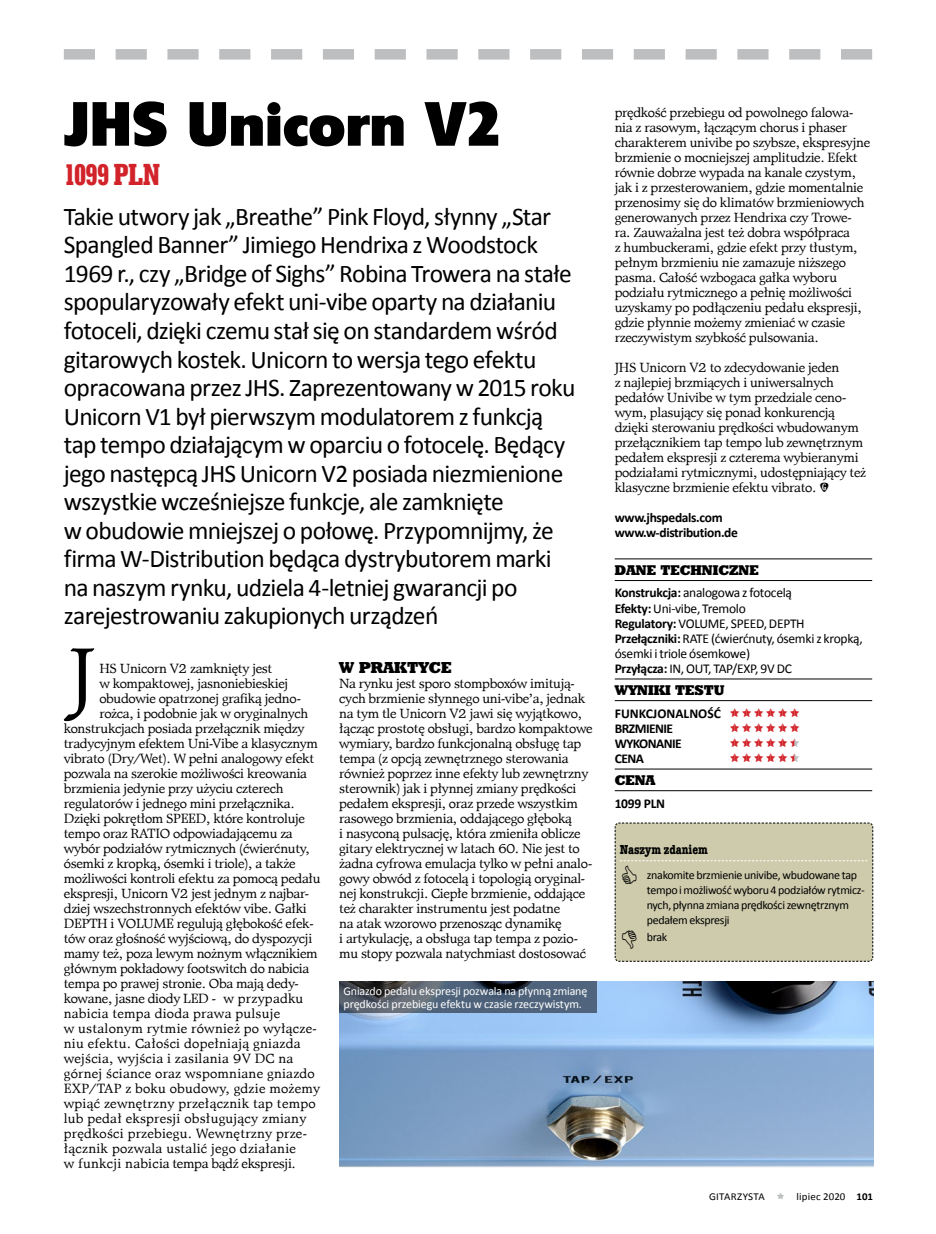
<style>
.page{position:relative;width:936px;height:1234px;background:#fff}
.page>*{position:absolute;margin:0;border:0;box-sizing:border-box;transform-origin:0 0}
.t1{font:79.2px "Matt Antique EU";color:#000}
.t2{font:60px "EFN Olivea Nigra";letter-spacing:-.005em;color:#000}
.t3{font:27px "Geo Slab 703 X Bd Cn PL";letter-spacing:-.025em;color:#d2232a}
.t4{font:25.5px/28.5px "Calibri";letter-spacing:-.025em;color:#000}
.t5{font:13.5px/15px "Matt Antique EU";letter-spacing:-.025em;color:#000}
.t6{font:13.5px "Matt Antique EU";letter-spacing:.015em;color:#000}
.t7{font:13.5px/15px "Calibri";letter-spacing:-.02em;color:#000}
.t8{font:700 13.5px/15px "Calibri";letter-spacing:-.025em;color:#000}
.t9{font:13.5px "Gitarzysta";color:#d2232a}
.t10{font:700 13.5px/15px "Calibri";color:#000}
.t11{font:700 condensed 13.5px "American Typewriter";color:#000}
.t12{font:13.5px "Geo Slb 712 X Bd PL";color:#000}
.t13{font:12px/15px "Calibri";letter-spacing:-.025em;color:#000}
.t14{font:12px/13.5px "Calibri";letter-spacing:-.015em;color:#fff}
.t15{font:12px "Geo Slb 712 X Bd PL";color:#000}
.t16{font:10.5px "Calibri";letter-spacing:.015em;color:#000;scale:1.04 1}
.s1{font-family:"Gitarzysta"}
.s2{font-weight:700}
.s3{font-family:"Gitarzysta";font-weight:400;color:#d2232a}
.s4{color:#bcbec0}
</style>
<div class="page">
<img style="left:339px;top:981px;width:534px;height:187px">
<hr style="left:614px;top:558px;width:258px;height:1px;background:#000">
<hr style="left:614px;top:580px;width:258px;height:1px;background:#000">
<hr style="left:614px;top:678px;width:258px;height:1px;background:#000">
<hr style="left:614px;top:700px;width:258px;height:1px;background:#000">
<hr style="left:614px;top:768px;width:258px;height:1px;background:#000">
<hr style="left:614px;top:790px;width:258px;height:1px;background:#000">
<svg style="left:339px;top:981px;width:257px;height:31px;background:#4b596b"></svg>
<svg style="left:64px;top:49px;width:808px;height:11px"></svg>
<div style="left:614px;top:822px;width:259px;height:139px;background:#cecbac"></div>
<h2 class="t2" style="left:64px;top:84px;width:440px">JHS Unicorn V2</h2>
<h3 class="t3" style="left:64px;top:154px;width:98px">1099 PLN</h3>
<p class="t4" style="left:64px;top:201px;width:513px">Takie utwory jak „Breathe” Pink Floyd, słynny „Star Spangled Banner” Jimiego Hendrixa z Woodstock 1969 r., czy „Bridge of Sighs” Robina Trowera na stałe spopularyzowały efekt uni-vibe oparty na działaniu fotoceli, dzięki czemu stał się on standardem wśród gitarowych kostek. Unicorn to wersja tego efektu opracowana przez JHS. Zaprezentowany w 2015 roku Unicorn V1 był pierwszym modulatorem z funkcją tap tempo działającym w oparciu o fotocelę. Będący jego następcą JHS Unicorn V2 posiada niezmienione wszystkie wcześniejsze funkcje, ale zamknięte<br>w obudowie mniejszej o połowę. Przypomnijmy, że firma W-Distribution będąca dystrybutorem marki na naszym rynku, udziela 4-letniej gwarancji po zarejestrowaniu zakupionych urządzeń</p>
<h1 class="t1" style="left:68px;top:625px;width:28px">J</h1>
<p class="t12" style="left:339px;top:657px;width:114px">W PRAKTYCE</p>
<p class="t5" style="left:339px;top:675px;width:255px">Na rynku jest sporo stompboxów imitują&shy;cych brzmienie słynnego uni-vibe’a, jednak na tym tle Unicorn V2 jawi się wyjątkowo, łącząc prostotę obsługi, bardzo kompaktowe wymiary, bardzo funkcjonalną obsługę tap tempa (z opcją zewnętrznego sterowania również poprzez inne efekty lub zewnętrzny sterownik) jak i płynnej zmiany prędkości pedałem ekspresji, oraz przede wszystkim rasowego brzmienia, oddającego głęboką<br>i nasyconą pulsację, która zmieniła oblicze gitary elektrycznej w latach 60. Nie jest to żadna cyfrowa emulacja tylko w pełni analo&shy;gowy obwód z fotocelą i topologią oryginal&shy;nej konstrukcji. Ciepłe brzmienie, oddające też charakter instrumentu jest podatne<br>na atak wzorowo przenosząc dynamikę<br>i artykulację, a obsługa tap tempa z pozio&shy;mu stopy pozwala natychmiast dostosować</p>
<p class="t14" style="left:343px;top:983px;width:245px">Gniazdo pedału ekspresji pozwala na płynną zmianę prędkości przebiegu efektu w czasie rzeczywistym.</p>
<p class="t5" style="left:99px;top:660px;width:174px">HS Unicorn V2 zamknięty jest</p>
<p class="t5" style="left:99px;top:675px;width:190px">w kompaktowej, jasnoniebieskiej</p>
<p class="t5" style="left:99px;top:690px;width:203px">obudowie opatrzonej grafiką jedno-</p>
<p class="t5" style="left:99px;top:705px;width:210px">rożca, i podobnie jak w oryginalnych</p>
<p class="t5" style="left:64px;top:720px;width:242px">konstrukcjach posiada przełącznik między</p>
<p class="t5" style="left:64px;top:735px;width:256px">tradycyjnym efektem Uni-Vibe a klasycznym</p>
<p class="t5" style="left:64px;top:750px;width:252px">vibrato (Dry/Wet). W pełni analogowy efekt</p>
<p class="t5" style="left:64px;top:765px;width:245px">pozwala na szerokie możliwości kreowania</p>
<p class="t5" style="left:64px;top:780px;width:221px">brzmienia jedynie przy użyciu czterech</p>
<p class="t5" style="left:64px;top:795px;width:232px">regulatorów i jednego mini przełącznika.</p>
<p class="t5" style="left:64px;top:810px;width:243px">Dzięki pokrętłom SPEED, które kontroluje</p>
<p class="t5" style="left:64px;top:825px;width:230px">tempo oraz RATIO odpowiadającemu za</p>
<p class="t5" style="left:64px;top:840px;width:247px">wybór podziałów rytmicznych (ćwierćnuty,</p>
<p class="t5" style="left:64px;top:855px;width:233px">ósemki z kropką, ósemki i triole), a także</p>
<p class="t5" style="left:64px;top:870px;width:258px">możliwości kontroli efektu za pomocą pedału</p>
<p class="t5" style="left:64px;top:885px;width:246px">ekspresji, Unicorn V2 jest jednym z najbar-</p>
<p class="t5" style="left:64px;top:900px;width:244px">dziej wszechstronnych efektów vibe. Gałki</p>
<p class="t5" style="left:64px;top:915px;width:251px">DEPTH i VOLUME regulują głębokość efek-</p>
<p class="t5" style="left:64px;top:930px;width:250px">tów oraz głośność wyjściową, do dyspozycji</p>
<p class="t5" style="left:64px;top:945px;width:255px">mamy też, poza lewym nożnym włącznikiem</p>
<p class="t5" style="left:64px;top:960px;width:247px">głównym pokładowy footswitch do nabicia</p>
<p class="t5" style="left:64px;top:975px;width:236px">tempa po prawej stronie. Oba mają dedy-</p>
<p class="t5" style="left:64px;top:990px;width:241px">kowane, jasne diody LED - w przypadku</p>
<p class="t6" style="left:64px;top:1004px;width:218px">nabicia tempa dioda prawa pulsuje</p>
<p class="t6" style="left:64px;top:1019px;width:254px">w ustalonym rytmie również po wyłącze-</p>
<p class="t6" style="left:64px;top:1034px;width:238px">niu efektu. Całości dopełniają gniazda</p>
<p class="t6" style="left:64px;top:1049px;width:231px">wejścia, wyjścia i zasilania 9V DC na</p>
<p class="t6" style="left:64px;top:1064px;width:252px">górnej ściance oraz wspomniane gniazdo</p>
<p class="t6" style="left:64px;top:1079px;width:258px">EXP/TAP z boku obudowy, gdzie możemy</p>
<p class="t6" style="left:64px;top:1094px;width:253px">wpiąć zewnętrzny przełącznik tap tempo</p>
<p class="t6" style="left:64px;top:1109px;width:244px">lub pedał ekspresji obsługujący zmiany</p>
<p class="t6" style="left:64px;top:1124px;width:244px">prędkości przebiegu. Wewnętrzny prze-</p>
<p class="t6" style="left:64px;top:1139px;width:234px">łącznik pozwala ustalić jego działanie</p>
<p class="t5" style="left:64px;top:1155px;width:234px">w funkcji nabicia tempa bądź ekspresji.</p>
<p class="t5" style="left:614px;top:105px;width:257px">prędkość przebiegu od powolnego falowa&shy;nia z rasowym, łączącym chorus i phaser charakterem univibe po szybsze, ekspresyjne brzmienie o mocniejszej amplitudzie. Efekt równie dobrze wypada na kanale czystym, jak i z przesterowaniem, gdzie momentalnie przenosimy się do klimatów brzmieniowych generowanych przez Hendrixa czy Trowe&shy;ra. Zauważalna jest też dobra współpraca<br>z humbuckerami, gdzie efekt przy tłustym, pełnym brzmieniu nie zamazuje niższego pasma. Całość wzbogaca gałka wyboru podziału rytmicznego a pełnię możliwości uzyskamy po podłączeniu pedału ekspresji, gdzie płynnie możemy zmieniać w czasie rzeczywistym szybkość pulsowania.</p>
<p class="t5" style="left:614px;top:360px;width:253px">JHS Unicorn V2 to zdecydowanie jeden<br>z najlepiej brzmiących i uniwersalnych pedałów Univibe w tym przedziale ceno&shy;wym, plasujący się ponad konkurencją dzięki sterowaniu prędkości wbudowanym przełącznikiem tap tempo lub zewnętrznym pedałem ekspresji z czterema wybieranymi podziałami rytmicznymi, udostępniający też klasyczne brzmienie efektu vibrato. <span class="s1">G</span></p>
<p class="t8" style="left:614px;top:509px;width:125px">www.jhspedals.com www.w-distribution.de</p>
<p class="t15" style="left:614px;top:561px;width:145px">DANE TECHNICZNE</p>
<p class="t7" style="left:614px;top:584px;width:249px"><span class="s2">Konstrukcja:</span> analogowa z fotocelą<br><span class="s2">Efekty:</span> Uni-vibe, Tremolo<br><span class="s2">Regulatory:</span> VOLUME, SPEED, DEPTH <span class="s2">Przełączniki:</span> RATE (ćwierćnuty, ósemki z kropką, ósemki i triole ósemkowe)<br><span class="s2">Przyłącza:</span> IN, OUT, TAP/EXP, 9V DC</p>
<p class="t15" style="left:614px;top:681px;width:111px">WYNIKI TESTU</p>
<p class="t10" style="left:614px;top:704px;width:187px">FUNKCJONALNOŚĆ <span class="s3">[][][][][}[}<br></span>BRZMIENIE</p>
<p class="t9" style="left:728px;top:719px;width:74px">[][][][][}[}</p>
<p class="t8" style="left:614px;top:734px;width:69px">WYKONANIE</p>
<p class="t9" style="left:728px;top:734px;width:74px">[][][][][}[<span class="s4">}</span></p>
<p class="t8" style="left:614px;top:749px;width:31px">CENA</p>
<p class="t9" style="left:728px;top:749px;width:74px">[][][][][}[<span class="s4">}</span></p>
<p class="t15" style="left:614px;top:771px;width:42px">CENA</p>
<p class="t8" style="left:614px;top:794px;width:52px">1099 PLN</p>
<p class="t11" style="left:619px;top:838px;width:90px">Naszym zdaniem</p>
<p class="t13" style="left:646px;top:866px;width:220px">znakomite brzmienie univibe, wbudowane tap tempo i możliwość wyboru 4 podziałów rytmicz&shy;nych, płynna zmiana prędkości zewnętrznym pedałem ekspresji</p>
<p class="t13" style="left:646px;top:928px;width:22px">brak</p>
<p class="t16" style="left:709px;top:1189px;width:55px">GITARZYSTA</p>
<p class="t16" style="left:796px;top:1189px;width:75px">lipiec 2020 <span class="s2">101</span></p>
</div>
